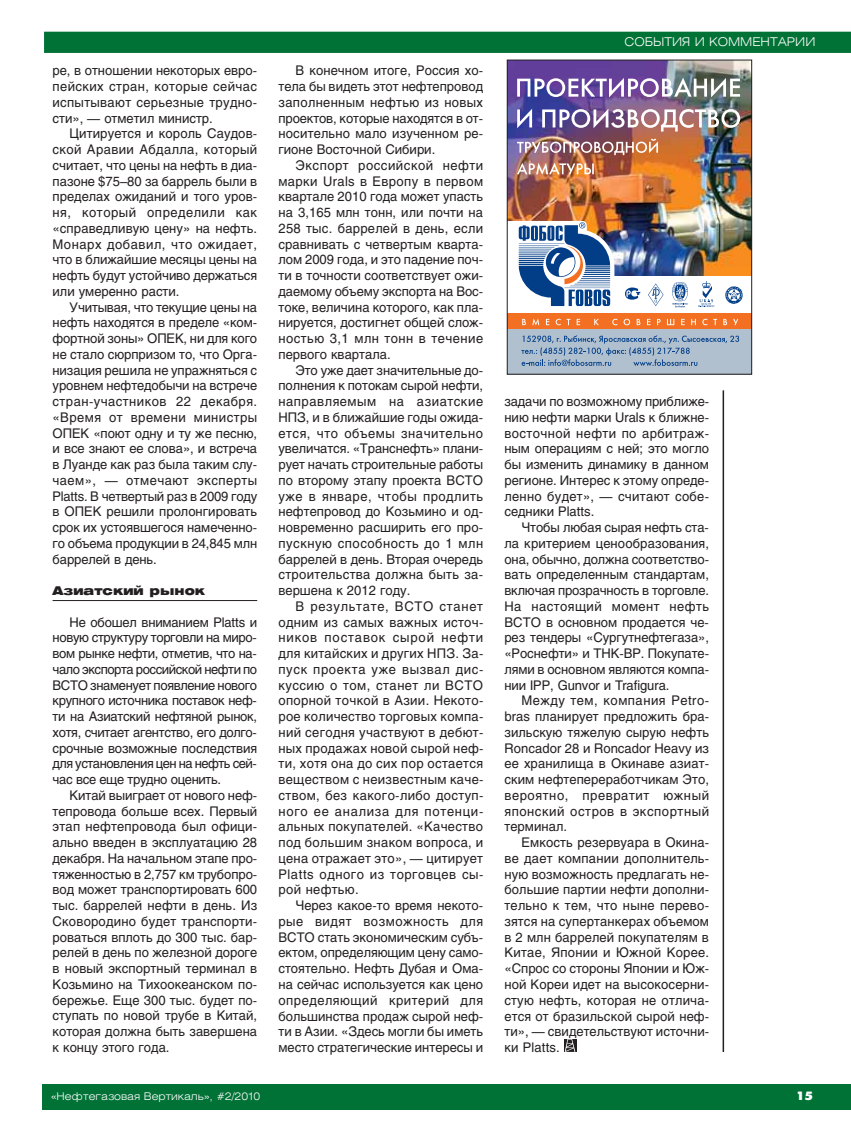
<style>
.page{position:relative;width:851px;height:1127px;background:#fff}
.page>*{position:absolute;margin:0;border:0;box-sizing:border-box;transform-origin:0 0}
.t1{font:13.2px/15.8px "Helios";color:#231f20;text-align:justify}
.t2{font:300 12px "Helios Ext";color:#fff}
.t3{font:900 12px "Helios Ext";letter-spacing:.005em;color:#231f20}
.t4{font:12px "Futura Futuris XC";color:#fff}
.t5{font:300 10.5px "Helios Ext";color:#fff}
</style>
<div class="page">
<div style="left:43px;top:1084px;width:807px;height:26px;background:#007236"></div>
<hr style="left:53px;top:600px;width:204px;height:1px;background:#231f20">
<svg style="left:575px;top:1039px;width:1px;height:12px"></svg>
<svg style="left:564px;top:1039px;width:11px;height:13px"></svg>
<svg style="left:44px;top:31px;width:806px;height:22px;background:#08763c"></svg>
<hr style="left:722px;top:390px;width:2px;height:662px;background:#231f20">
<img style="left:509px;top:62px;width:241px;height:214px">
<div style="left:507px;top:221px;width:12px;height:79px;background:#fff"></div>
<div style="left:507px;top:327px;width:244px;height:47px;background:#b0c0ce"></div>
<div style="left:507px;top:314px;width:244px;height:15px;background:#f36f21"></div>
<svg style="left:518px;top:221px;width:96px;height:86px"></svg>
<svg style="left:521px;top:335px;width:218px;height:31px"></svg>
<svg style="left:698px;top:281px;width:16px;height:26px"></svg>
<svg style="left:648px;top:283px;width:15px;height:23px"></svg>
<svg style="left:672px;top:282px;width:15px;height:25px"></svg>
<svg style="left:625px;top:287px;width:15px;height:13px"></svg>
<svg style="left:517px;top:78px;width:223px;height:19px"></svg>
<svg style="left:517px;top:109px;width:15px;height:19px"></svg>
<img style="left:542px;top:109px;width:198px;height:23px">
<svg style="left:522px;top:319px;width:4px;height:6px"></svg>
<svg style="left:532px;top:318px;width:7px;height:7px"></svg>
<svg style="left:546px;top:319px;width:3px;height:6px"></svg>
<svg style="left:555px;top:319px;width:5px;height:6px"></svg>
<svg style="left:576px;top:319px;width:4px;height:6px"></svg>
<svg style="left:594px;top:319px;width:4px;height:6px"></svg>
<svg style="left:612px;top:319px;width:5px;height:6px"></svg>
<svg style="left:623px;top:319px;width:7px;height:6px"></svg>
<svg style="left:636px;top:319px;width:4px;height:6px"></svg>
<svg style="left:647px;top:319px;width:3px;height:6px"></svg>
<svg style="left:657px;top:319px;width:3px;height:6px"></svg>
<svg style="left:667px;top:319px;width:7px;height:6px"></svg>
<svg style="left:681px;top:319px;width:3px;height:6px"></svg>
<svg style="left:691px;top:319px;width:4px;height:6px"></svg>
<svg style="left:702px;top:319px;width:5px;height:6px"></svg>
<svg style="left:713px;top:319px;width:4px;height:6px"></svg>
<svg style="left:723px;top:319px;width:4px;height:6px"></svg>
<svg style="left:733px;top:319px;width:5px;height:6px"></svg>
<img style="left:725px;top:286px;width:18px;height:18px">
<img style="left:517px;top:139px;width:141px;height:16px">
<svg style="left:517px;top:163px;width:76px;height:12px"></svg>
<div style="left:507px;top:60px;width:245px;height:315px;border:1px solid #231f20"></div>
<p class="t1" style="left:53px;top:64px;width:206px">ре, в отношении некоторых евро&shy;пейских стран, которые сейчас испытывают серьезные трудно&shy;сти», — отметил министр.</p>
<p class="t1" style="left:53px;top:127px;width:206px;text-indent:17px">Цитируется и король Саудов&shy;ской Аравии Абдалла, который считает, что цены на нефть в диа&shy;пазоне $75–80 за баррель были в пределах ожиданий и того уров&shy;ня, который определили как «справедливую цену» на нефть.<br>Монарх добавил, что ожидает, что в ближайшие месяцы цены на нефть будут устойчиво держаться или умеренно расти.</p>
<p class="t1" style="left:53px;top:300px;width:206px;text-indent:17px">Учитывая, что текущие цены на нефть находятся в пределе «ком&shy;фортной зоны» ОПЕК, ни для кого не стало сюрпризом то, что Орга&shy;низация решила не упражняться с уровнем нефтедобычи на встрече стран-участников 22 декабря. «Время от времени министры ОПЕК «поют одну и ту же песню, и все знают ее слова», и встреча в Луанде как раз была таким слу&shy;чаем», — отмечают эксперты Platts. В четвертый раз в 2009 году в ОПЕК решили пролонгировать срок их устоявшегося намеченно&shy;го объема продукции в 24,845 млн баррелей в день.</p>
<p class="t3" style="left:53px;top:586px;width:154px">Азиатский рынок</p>
<p class="t1" style="left:53px;top:615px;width:206px;text-indent:17px">Не обошел вниманием Platts и новую структуру торговли на миро&shy;вом рынке нефти, отметив, что на&shy;чало экспорта российской нефти по ВСТО знаменует появление нового крупного источника поставок неф&shy;ти на Азиатский нефтяной рынок, хотя, считает агентство, его долго&shy;срочные возможные последствия для установления цен на нефть сей&shy;час все еще трудно оценить.</p>
<p class="t1" style="left:53px;top:789px;width:206px;text-indent:17px">Китай выиграет от нового неф&shy;тепровода больше всех. Первый этап нефтепровода был офици&shy;ально введен в эксплуатацию 28 декабря. На начальном этапе про&shy;тяженностью в 2,757 км трубопро&shy;вод может транспортировать 600 тыс. баррелей нефти в день. Из Сковородино будет транспорти&shy;роваться вплоть до 300 тыс. бар&shy;релей в день по железной дороге в новый экспортный терминал в Козьмино на Тихоокеанском по&shy;бережье. Еще 300 тыс. будет по&shy;ступать по новой трубе в Китай, которая должна быть завершена к концу этого года.</p>
<p class="t5" style="left:51px;top:1092px;width:211px">«Нефтегазовая Вертикаль», #2/2010</p>
<p class="t1" style="left:278px;top:64px;width:206px;text-indent:17px">В конечном итоге, Россия хо&shy;тела бы видеть этот нефтепровод заполненным нефтью из новых проектов, которые находятся в от&shy;носительно мало изученном ре&shy;гионе Восточной Сибири.</p>
<p class="t1" style="left:278px;top:159px;width:206px;text-indent:17px">Экспорт российской нефти марки Urals в Европу в первом квартале 2010 года может упасть на 3,165 млн тонн, или почти на 258 тыс. баррелей в день, если сравнивать с четвертым кварта&shy;лом 2009 года, и это падение поч&shy;ти в точности соответствует ожи&shy;даемому объему экспорта на Вос&shy;токе, величина которого, как пла&shy;нируется, достигнет общей слож&shy;ностью 3,1 млн тонн в течение первого квартала.</p>
<p class="t1" style="left:278px;top:363px;width:206px;text-indent:17px">Это уже дает значительные до&shy;полнения к потокам сырой нефти, направляемым на азиатские НПЗ, и в ближайшие годы ожида&shy;ется, что объемы значительно увеличатся. «Транснефть» плани&shy;рует начать строительные работы по второму этапу проекта ВСТО уже в январе, чтобы продлить нефтепровод до Козьмино и од&shy;новременно расширить его про&shy;пускную способность до 1 млн баррелей в день. Вторая очередь строительства должна быть за&shy;вершена к 2012 году.</p>
<p class="t1" style="left:278px;top:600px;width:206px;text-indent:17px">В результате, ВСТО станет одним из самых важных источ&shy;ников поставок сырой нефти для китайских и других НПЗ. За&shy;пуск проекта уже вызвал дис&shy;куссию о том, станет ли ВСТО опорной точкой в Азии. Некото&shy;рое количество торговых компа&shy;ний сегодня участвуют в дебют&shy;ных продажах новой сырой неф&shy;ти, хотя она до сих пор остается веществом с неизвестным каче&shy;ством, без какого-либо доступ&shy;ного ее анализа для потенци&shy;альных покупателей. «Качество под большим знаком вопроса, и цена отражает это», — цитирует Platts одного из торговцев сы&shy;рой нефтью.</p>
<p class="t1" style="left:278px;top:899px;width:206px;text-indent:17px">Через какое-то время некото&shy;рые видят возможность для ВСТО стать экономическим субъ&shy;ектом, определяющим цену само&shy;стоятельно. Нефть Дубая и Ома&shy;на сейчас используется как цено определяющий критерий для большинства продаж сырой неф&shy;ти в Азии. «Здесь могли бы иметь место стратегические интересы и</p>
<p class="t2" style="left:624px;top:37px;width:192px">СОБЫТИЯ И КОММЕНТАРИИ</p>
<p class="t1" style="left:504px;top:395px;width:206px">задачи по возможному приближе&shy;нию нефти марки Urals к ближне&shy;восточной нефти по арбитраж&shy;ным операциям с ней; это могло бы изменить динамику в данном регионе. Интерес к этому опреде&shy;ленно будет», — считают собе&shy;седники Platts.</p>
<p class="t1" style="left:504px;top:521px;width:206px;text-indent:17px">Чтобы любая сырая нефть ста&shy;ла критерием ценообразования, она, обычно, должна соответство&shy;вать определенным стандартам, включая прозрачность в торговле.<br>На настоящий момент нефть ВСТО в основном продается че&shy;рез тендеры «Сургутнефтегаза», «Роснефти» и ТНК-ВР. Покупате&shy;лями в основном являются компа&shy;нии IPP, Gunvor и Trafigura.</p>
<p class="t1" style="left:504px;top:694px;width:206px;text-indent:17px">Между тем, компания Petro&shy;bras планирует предложить бра&shy;зильскую тяжелую сырую нефть Roncador 28 и Roncador Heavy из ее хранилища в Окинаве азиат&shy;ским нефтепереработчикам Это, вероятно, превратит южный японский остров в экспортный терминал.</p>
<p class="t1" style="left:504px;top:836px;width:206px;text-indent:17px">Емкость резервуара в Окина&shy;ве дает компании дополнитель&shy;ную возможность предлагать не&shy;большие партии нефти дополни&shy;тельно к тем, что ныне перево&shy;зятся на супертанкерах объемом в 2 млн баррелей покупателям в Китае, Японии и Южной Корее. «Спрос со стороны Японии и Юж&shy;ной Кореи идет на высокосерни&shy;стую нефть, которая не отлича&shy;ется от бразильской сырой неф&shy;ти», — свидетельствуют источни&shy;ки Platts.</p>
<p class="t4" style="left:796px;top:1091px;width:18px">15</p>
</div>
